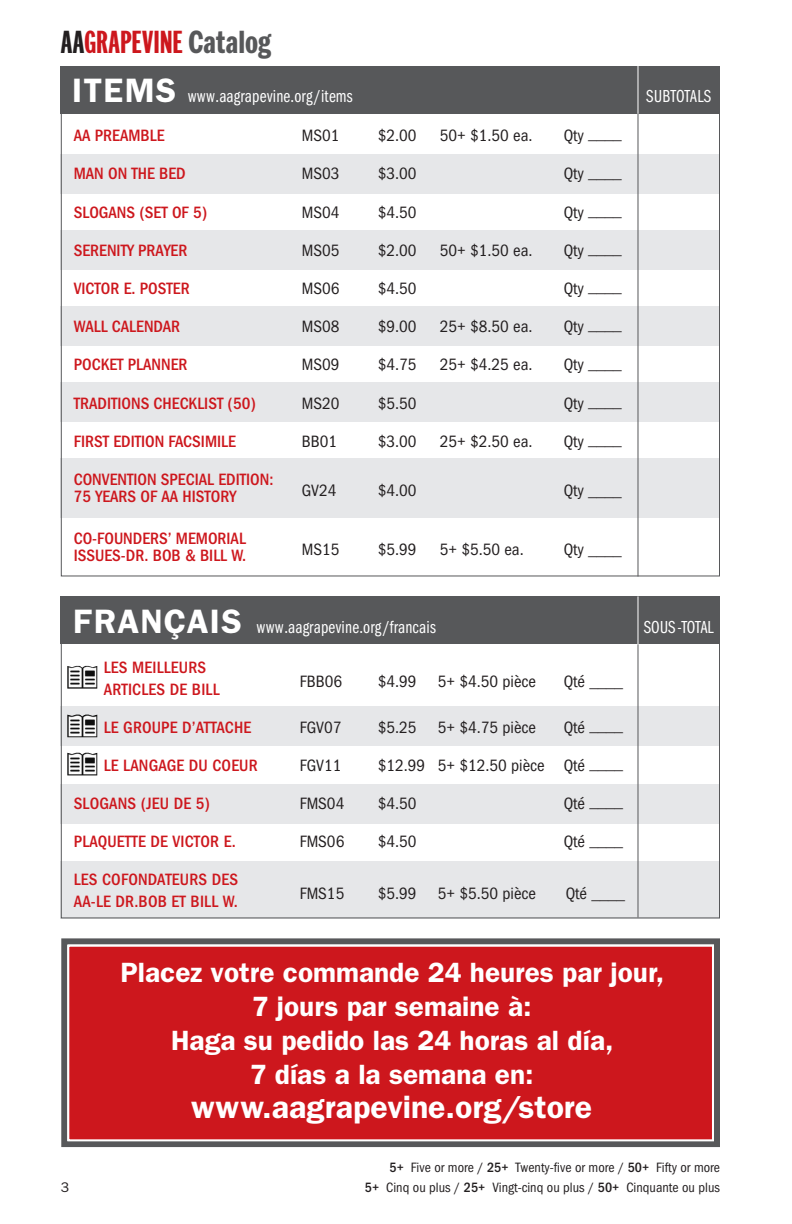
<style>
.page{position:relative;width:792px;height:1224px;background:#fff}
.page>*{position:absolute;margin:0;border:0;box-sizing:border-box;transform-origin:0 0}
.t1{font:700 33.4px "Franklin Comp ITC Pro";letter-spacing:-.005em;color:#cd171d}
.AD_TEXT{font:600 32px "ITC Franklin Gothic Std";color:#fff}
.AD_TEXT-2{font:600 28px/34px "ITC Franklin Gothic Std";color:#fff;text-align:center}
.t2{font:18px "ITC Franklin Gothic Std Bk Cp";letter-spacing:.01em;color:#fff}
.demi_condensed_title{font:condensed 17.4px "ITC Franklin Gothic Std";color:#231f20}
.demi_condensed_title-2{font:500 condensed 17px/21.2px "ITC Franklin Gothic Std";color:#cd171d}
.demi_condensed_title-3{font:condensed 17px "ITC Franklin Gothic Std";color:#231f20}
.t3{font:condensed 14px "ITC Franklin Gothic Std";color:#231f20}
.t4{font:14px "ITC Franklin Gothic Std";color:#231f20}
.s1{color:#231f20}
.s2{font-family:"ITC Franklin Gothic Std Dm Cp";font-weight:400;color:#57585a}
.s3{font-family:"ITC Franklin Gothic Std";font-weight:600;font-size:34px}
.s4{font-size:17px}
.s5{font-size:17.4px}
.s6{font-weight:500}
</style>
<div class="page">
<div style="left:61px;top:938px;width:659px;height:209px;border:6px solid #57585a"></div>
<div style="left:67px;top:945px;width:647px;height:196px;background:#cd171d;border:2px solid #fff"></div>
<div style="left:61px;top:706px;width:659px;height:40px;background:#e6e7e9"></div>
<div style="left:61px;top:784px;width:659px;height:40px;background:#e6e7e9"></div>
<div style="left:61px;top:861px;width:659px;height:57px;background:#e6e7e9"></div>
<div style="left:61px;top:596px;width:659px;height:48px;background:#57585a"></div>
<div style="left:61px;top:643px;width:659px;height:275px;border:1px solid #57585a"></div>
<hr style="left:637px;top:596px;width:1px;height:57px;background:#fff">
<hr style="left:637px;top:644px;width:1px;height:273px;background:#57585a">
<img style="left:67px;top:666px;width:30px;height:23px">
<img style="left:67px;top:715px;width:30px;height:22px">
<img style="left:67px;top:753px;width:30px;height:22px">
<div style="left:61px;top:154px;width:659px;height:39px;background:#e6e7e9"></div>
<div style="left:61px;top:230px;width:659px;height:40px;background:#e6e7e9"></div>
<div style="left:61px;top:306px;width:659px;height:40px;background:#e6e7e9"></div>
<div style="left:61px;top:382px;width:659px;height:40px;background:#e6e7e9"></div>
<div style="left:61px;top:458px;width:659px;height:60px;background:#e6e7e9"></div>
<div style="left:61px;top:66px;width:659px;height:48px;background:#57585a"></div>
<hr style="left:637px;top:64px;width:1px;height:56px;background:#fff">
<hr style="left:637px;top:114px;width:1px;height:462px;background:#57585a">
<h1 class="t1" style="left:61px;top:24px;width:212px"><span class="s1">AA</span>GRAPEVINE <span class="s2">Catalog</span></h1>
<p class="t2" style="left:72px;top:87px;width:282px"><span class="s3">ITEMS</span> www.aagrapevine.org/items</p>
<p class="t2" style="left:646px;top:87px;width:66px">SUBTOTALS</p>
<p class="demi_condensed_title-2" style="left:74px;top:125px;width:92px">AA PREAMBLE</p>
<p class="demi_condensed_title-3" style="left:302px;top:126px;width:39px">MS01</p>
<p class="demi_condensed_title-3" style="left:378px;top:126px;width:40px">$2.00</p>
<p class="demi_condensed_title-3" style="left:440px;top:126px;width:94px">50+ $1.50 ea.</p>
<p class="demi_condensed_title" style="left:564px;top:124px;width:60px"><sub>Qty</sub> ____</p>
<p class="demi_condensed_title-2" style="left:74px;top:163px;width:114px">MAN ON THE BED</p>
<p class="demi_condensed_title-3" style="left:302px;top:164px;width:39px">MS03</p>
<p class="demi_condensed_title-3" style="left:378px;top:164px;width:40px">$3.00</p>
<p class="demi_condensed_title" style="left:564px;top:162px;width:60px"><sub>Qty</sub> ____</p>
<p class="demi_condensed_title-2" style="left:74px;top:202px;width:135px">SLOGANS (SET OF 5)</p>
<p class="demi_condensed_title-3" style="left:302px;top:203px;width:39px">MS04</p>
<p class="demi_condensed_title-3" style="left:378px;top:203px;width:40px">$4.50</p>
<p class="demi_condensed_title" style="left:564px;top:200px;width:60px"><sub>Qty</sub> ____</p>
<p class="demi_condensed_title-2" style="left:74px;top:240px;width:115px">SERENITY PRAYER</p>
<p class="demi_condensed_title-3" style="left:302px;top:241px;width:39px">MS05</p>
<p class="demi_condensed_title-3" style="left:378px;top:241px;width:40px">$2.00</p>
<p class="demi_condensed_title-3" style="left:440px;top:241px;width:94px">50+ $1.50 ea.</p>
<p class="demi_condensed_title" style="left:564px;top:238px;width:60px"><sub>Qty</sub> ____</p>
<p class="demi_condensed_title-2" style="left:74px;top:278px;width:117px">VICTOR E. POSTER</p>
<p class="demi_condensed_title-3" style="left:302px;top:279px;width:39px">MS06</p>
<p class="demi_condensed_title-3" style="left:378px;top:279px;width:40px">$4.50</p>
<p class="demi_condensed_title" style="left:564px;top:277px;width:60px"><sub>Qty</sub> ____</p>
<p class="demi_condensed_title-2" style="left:74px;top:316px;width:108px">WALL CALENDAR</p>
<p class="demi_condensed_title-3" style="left:302px;top:317px;width:39px">MS08</p>
<p class="demi_condensed_title-3" style="left:378px;top:317px;width:40px">$9.00</p>
<p class="demi_condensed_title-3" style="left:440px;top:317px;width:94px">25+ $8.50 ea.</p>
<p class="demi_condensed_title" style="left:564px;top:315px;width:60px"><sub>Qty</sub> ____</p>
<p class="demi_condensed_title-2" style="left:74px;top:354px;width:115px">POCKET PLANNER</p>
<p class="demi_condensed_title-3" style="left:302px;top:355px;width:39px">MS09</p>
<p class="demi_condensed_title-3" style="left:378px;top:355px;width:40px">$4.75</p>
<p class="demi_condensed_title-3" style="left:440px;top:355px;width:94px">25+ $4.25 ea.</p>
<p class="demi_condensed_title" style="left:564px;top:353px;width:60px"><sub>Qty</sub> ____</p>
<p class="demi_condensed_title-2" style="left:74px;top:393px;width:184px">TRADITIONS CHECKLIST (50)</p>
<p class="demi_condensed_title-3" style="left:302px;top:393px;width:39px">MS20</p>
<p class="demi_condensed_title-3" style="left:378px;top:393px;width:40px">$5.50</p>
<p class="demi_condensed_title" style="left:564px;top:391px;width:60px"><sub>Qty</sub> ____</p>
<p class="demi_condensed_title-2" style="left:74px;top:431px;width:164px">FIRST EDITION FACSIMILE</p>
<p class="demi_condensed_title-3" style="left:302px;top:432px;width:37px">BB01</p>
<p class="demi_condensed_title-3" style="left:378px;top:432px;width:40px">$3.00</p>
<p class="demi_condensed_title-3" style="left:440px;top:432px;width:94px">25+ $2.50 ea.</p>
<p class="demi_condensed_title" style="left:564px;top:429px;width:60px"><sub>Qty</sub> ____</p>
<p class="demi_condensed_title-2" style="left:74px;top:471px;width:201px;line-height:17.2px">CONVENTION SPECIAL EDITION:<br>75 YEARS OF AA HISTORY</p>
<p class="demi_condensed_title-3" style="left:302px;top:481px;width:36px">GV24</p>
<p class="demi_condensed_title-3" style="left:378px;top:481px;width:40px">$4.00</p>
<p class="demi_condensed_title" style="left:564px;top:481px;width:60px"><span class="s4">Qty</span> ____</p>
<p class="demi_condensed_title-2" style="left:74px;top:530px;width:174px;line-height:17.2px">CO-FOUNDERS’ MEMORIAL<br>ISSUES-DR. BOB &amp; BILL W.</p>
<p class="demi_condensed_title-3" style="left:302px;top:540px;width:39px">MS15</p>
<p class="demi_condensed_title-3" style="left:378px;top:540px;width:40px">$5.99</p>
<p class="demi_condensed_title-3" style="left:440px;top:540px;width:86px">5+ $5.50 ea.</p>
<p class="demi_condensed_title" style="left:564px;top:540px;width:60px"><span class="s4">Qty</span> ____</p>
<p class="t2" style="left:73px;top:617px;width:364px"><span class="s3">FRANÇAIS</span> www.aagrapevine.org/francais</p>
<p class="t2" style="left:644px;top:617px;width:71px">SOUS-TOTAL</p>
<p class="demi_condensed_title-2" style="left:104px;top:657px;width:117px">LES MEILLEURS<br>ARTICLES DE BILL</p>
<p class="demi_condensed_title-3" style="left:300px;top:672px;width:44px">FBB06</p>
<p class="demi_condensed_title-3" style="left:378px;top:672px;width:160px">$4.99 5+ $4.50 pièce</p>
<p class="demi_condensed_title" style="left:564px;top:671px;width:61px"><span class="s4">Qté</span> ____</p>
<p class="demi_condensed_title-2" style="left:104px;top:717px;width:149px">LE GROUPE D’ATTACHE</p>
<p class="demi_condensed_title-3" style="left:300px;top:718px;width:43px">FGV07</p>
<p class="demi_condensed_title-3" style="left:378px;top:718px;width:160px">$5.25 5+ $4.75 pièce</p>
<p class="demi_condensed_title" style="left:564px;top:715px;width:61px"><sub>Qté</sub> ____</p>
<p class="demi_condensed_title-2" style="left:104px;top:755px;width:155px">LE LANGAGE DU COEUR</p>
<p class="demi_condensed_title-3" style="left:300px;top:756px;width:43px">FGV11</p>
<p class="demi_condensed_title-3" style="left:378px;top:756px;width:247px">$12.99 5+ $12.50 pièce Qté <span class="s5">____</span></p>
<p class="demi_condensed_title-2" style="left:74px;top:793px;width:138px">SLOGANS (JEU DE 5)</p>
<p class="demi_condensed_title-3" style="left:300px;top:794px;width:46px">FMS04</p>
<p class="demi_condensed_title-3" style="left:378px;top:794px;width:40px">$4.50</p>
<p class="demi_condensed_title" style="left:564px;top:792px;width:61px"><sub>Qté</sub> ____</p>
<p class="demi_condensed_title-2" style="left:74px;top:831px;width:164px">PLAQUETTE DE VICTOR E.</p>
<p class="demi_condensed_title-3" style="left:300px;top:832px;width:46px">FMS06</p>
<p class="demi_condensed_title-3" style="left:378px;top:832px;width:40px">$4.50</p>
<p class="demi_condensed_title" style="left:564px;top:830px;width:61px"><sub>Qté</sub> ____</p>
<p class="demi_condensed_title-2" style="left:74px;top:869px;width:166px">LES COFONDATEURS DES<br>AA-LE DR.BOB ET BILL W.</p>
<p class="demi_condensed_title-3" style="left:300px;top:883px;width:46px">FMS15</p>
<p class="demi_condensed_title-3" style="left:378px;top:883px;width:160px">$5.99 5+ $5.50 pièce</p>
<p class="demi_condensed_title" style="left:566px;top:883px;width:61px"><span class="s4">Qté</span> ____</p>
<p class="t4" style="left:61px;top:1179px;width:10px">3</p>
<p class="AD_TEXT-2" style="left:120px;top:955px;width:545px">Placez votre commande 24 heures par jour,<br>7 jours par semaine à:</p>
<p class="AD_TEXT-2" style="left:171px;top:1023px;width:444px">Haga su pedido las 24 horas al día,<br>7 días a la semana en:</p>
<p class="AD_TEXT" style="left:191px;top:1088px;width:402px">www.aagrapevine.org/store</p>
<p class="t3" style="left:390px;top:1160px;width:332px"><span class="s6">5+</span> Five or more / <span class="s6">25+</span> Twenty-five or more / <span class="s6">50+</span> Fifty or more</p>
<p class="t3" style="left:365px;top:1180px;width:357px"><span class="s6">5+</span> Cinq ou plus / <span class="s6">25+</span> Vingt-cinq ou plus / <span class="s6">50+</span> Cinquante ou plus</p>
</div>
